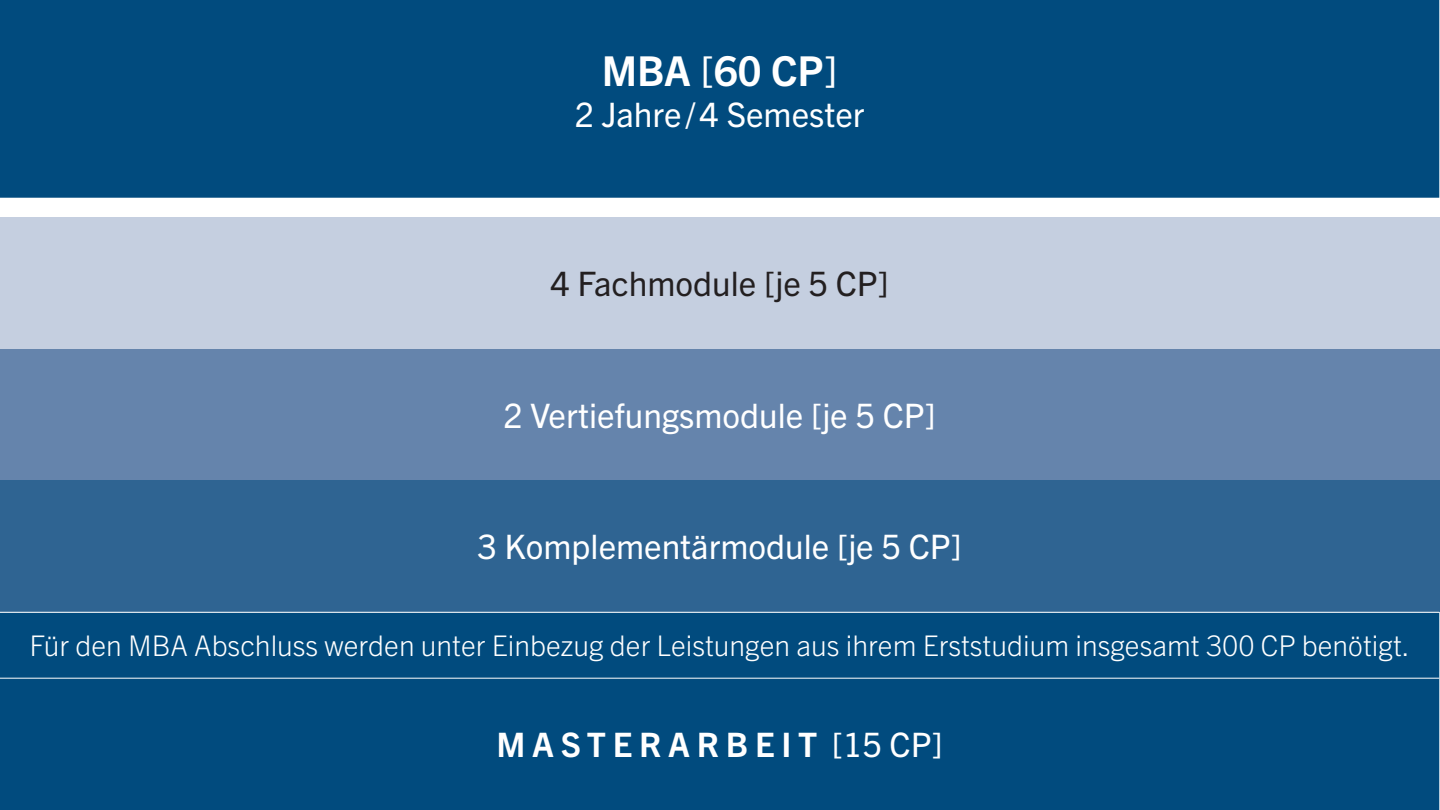
<style>
.page{position:relative;width:1440px;height:810px;background:#fff}
.page>*{position:absolute;margin:0;border:0;box-sizing:border-box;transform-origin:0 0}
.t1{font:700 41.25px "Trade Gothic Next LT Pro";color:#fff}
.t2{font:33.75px "Trade Gothic Next LT Pro";color:#fff}
.t3{font:33.75px "Trade Gothic Next LT Pro";color:#231f20}
.t4{font:700 33.75px "Trade Gothic Next LT Pro";letter-spacing:.2em;color:#fff}
.t5{font:300 28.5px "Trade Gothic Next LT Pro";color:#fff}
.s1{font-weight:400}
</style>
<div class="page">
<div style="left:0;top:0;width:1439px;height:810px;background:#014b7e"></div>
<div style="left:0;top:217px;width:1439px;height:132px;background:#c5cfe0"></div>
<div style="left:0;top:349px;width:1439px;height:131px;background:#6584ac"></div>
<div style="left:0;top:480px;width:1439px;height:132px;background:#2f6492"></div>
<hr style="left:0;top:612px;width:1439px;height:1px;background:#fff">
<hr style="left:0;top:678px;width:1439px;height:1px;background:#fff">
<h1 class="t1" style="left:602px;top:42px;width:237px">MBA <span class="s1">[</span>60 CP<span class="s1">]</span></h1>
<p class="t2" style="left:575px;top:91px;width:291px">2 Jahre/4 Semester</p>
<p class="t3" style="left:550px;top:260px;width:340px">4 Fachmodule [je 5 CP]</p>
<p class="t2" style="left:503px;top:392px;width:434px">2 Vertiefungsmodule [je 5 CP]</p>
<p class="t2" style="left:477px;top:524px;width:486px">3 Komplementärmodule [je 5 CP]</p>
<p class="t5" style="left:29px;top:626px;width:1382px">Für den MBA Abschluss werden unter Einbezug der Leistungen aus ihrem Erststudium insgesamt 300 CP benötigt.</p>
<p class="t4" style="left:496px;top:721px;width:448px">MASTERARBEIT <span class="s1">[15 CP]</span></p>
</div>
